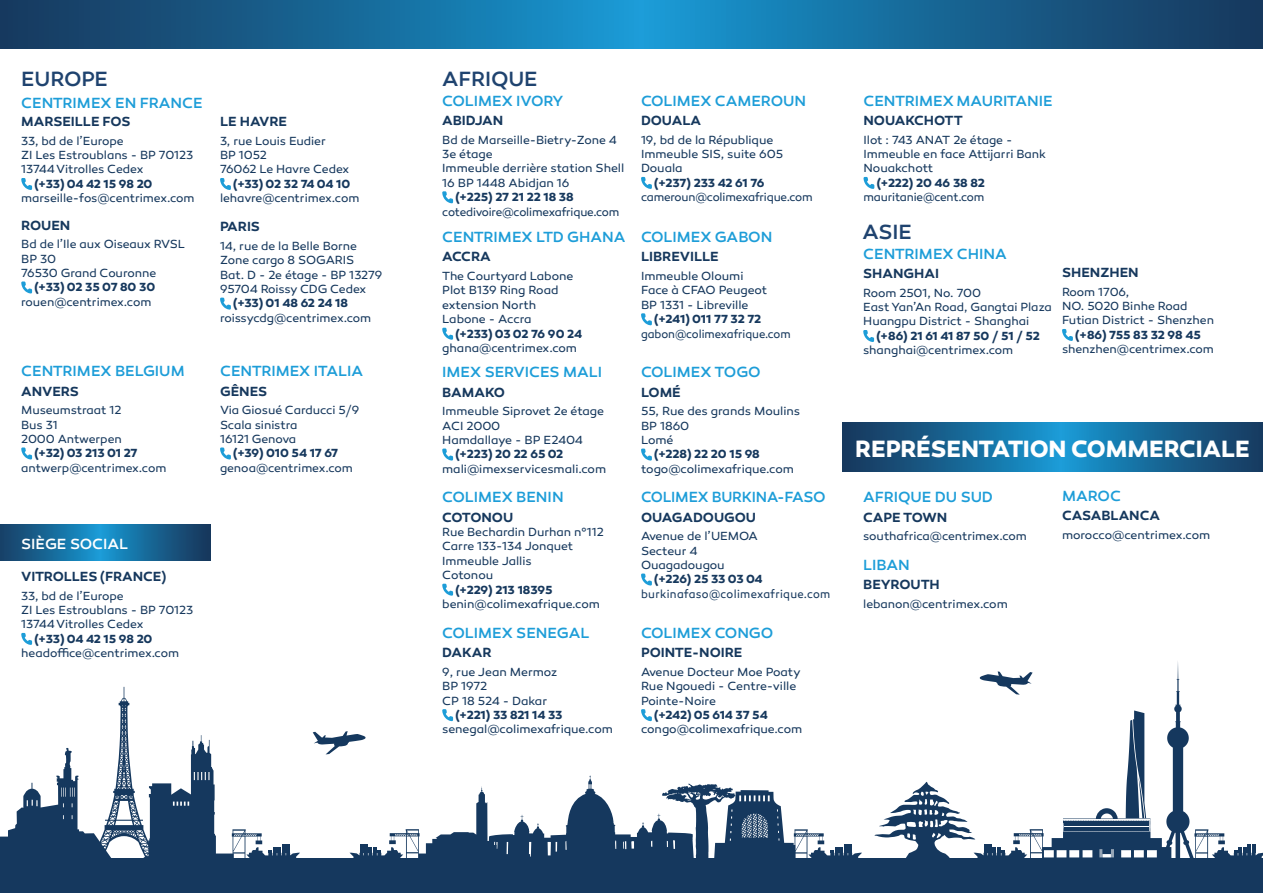
<style>
.page{position:relative;width:1263px;height:893px;background:#fff}
.page>*{position:absolute;margin:0;border:0;box-sizing:border-box;transform-origin:0 0}
.t1{font:700 24px "Canaro";color:#fff}
.t2{font:500 21px "Canaro";letter-spacing:-.01em;color:#1f436f}
.t3{font:500 15px "Canaro";color:#1d9dd8}
.t4{font:500 15px "Canaro";letter-spacing:-.005em;color:#fff}
.t5{font:600 13.5px "Canaro";letter-spacing:-.005em;color:#16385d}
.t6{font:12px/14.4px "Canaro";letter-spacing:-.005em;color:#16385d}
.t7{font:700 12px "Canaro";letter-spacing:-.015em;color:#16385d}
.t8{font:12px "Canaro";letter-spacing:-.005em;color:#16385d;scale:.96 1}
.t9{font:12px "Canaro";letter-spacing:.03em;color:#16385d;scale:.92 1}
.t10{font:12px "Canaro";letter-spacing:-.005em;color:#16385d;scale:.93 1}
</style>
<div class="page">
<svg style="left:0;top:0;width:1263px;height:49px;background:#176695"></svg>
<svg style="left:842px;top:423px;width:421px;height:49px;background:#176695"></svg>
<svg style="left:0;top:524px;width:210px;height:37px;background:#176797"></svg>
<svg style="left:21px;top:178px;width:11px;height:12px"></svg>
<svg style="left:21px;top:281px;width:11px;height:13px"></svg>
<svg style="left:863px;top:330px;width:11px;height:12px"></svg>
<svg style="left:220px;top:178px;width:11px;height:12px"></svg>
<svg style="left:220px;top:298px;width:11px;height:12px"></svg>
<svg style="left:1062px;top:329px;width:11px;height:12px"></svg>
<svg style="left:21px;top:447px;width:11px;height:12px"></svg>
<svg style="left:21px;top:633px;width:11px;height:12px"></svg>
<svg style="left:220px;top:447px;width:11px;height:12px"></svg>
<svg style="left:442px;top:191px;width:11px;height:12px"></svg>
<svg style="left:641px;top:177px;width:11px;height:12px"></svg>
<svg style="left:442px;top:328px;width:11px;height:12px"></svg>
<svg style="left:641px;top:313px;width:11px;height:12px"></svg>
<svg style="left:442px;top:449px;width:11px;height:12px"></svg>
<svg style="left:641px;top:449px;width:11px;height:12px"></svg>
<svg style="left:442px;top:584px;width:11px;height:12px"></svg>
<svg style="left:641px;top:573px;width:11px;height:13px"></svg>
<svg style="left:442px;top:709px;width:11px;height:12px"></svg>
<svg style="left:641px;top:709px;width:11px;height:12px"></svg>
<svg style="left:313px;top:731px;width:53px;height:23px"></svg>
<svg style="left:0;top:687px;width:300px;height:171px"></svg>
<div style="left:0;top:858px;width:1263px;height:35px;background:#15385e"></div>
<svg style="left:350px;top:775px;width:512px;height:83px"></svg>
<svg style="left:874px;top:661px;width:389px;height:197px"></svg>
<svg style="left:863px;top:177px;width:11px;height:12px"></svg>
<h2 class="t2" style="left:21px;top:66px;width:88px">EUROPE</h2>
<h2 class="t2" style="left:442px;top:66px;width:97px">AFRIQUE</h2>
<p class="t3" style="left:21px;top:94px;width:183px">CENTRIMEX EN FRANCE</p>
<p class="t5" style="left:21px;top:113px;width:111px">MARSEILLE FOS</p>
<p class="t6" style="left:21px;top:134px;width:174px">33, bd de l’Europe<br>ZI Les Estroublans - BP 70123<br>13744 Vitrolles Cedex</p>
<p class="t7" style="left:34px;top:176px;width:120px">(+33) 04 42 15 98 20</p>
<p class="t6" style="left:21px;top:191px;width:175px">marseille-fos@centrimex.com</p>
<p class="t5" style="left:21px;top:217px;width:51px">ROUEN</p>
<p class="t6" style="left:21px;top:237px;width:165px">Bd de l’Ile aux Oiseaux RVSL<br>BP 30<br>76530 Grand Couronne</p>
<p class="t7" style="left:34px;top:280px;width:122px">(+33) 02 35 07 80 30</p>
<p class="t6" style="left:21px;top:295px;width:132px">rouen@centrimex.com</p>
<p class="t5" style="left:220px;top:113px;width:69px">LE HAVRE</p>
<p class="t6" style="left:220px;top:134px;width:131px">3, rue Louis Eudier<br>BP 1052<br>76062 Le Havre Cedex</p>
<p class="t7" style="left:233px;top:176px;width:119px">(+33) 02 32 74 04 10</p>
<p class="t6" style="left:220px;top:191px;width:141px">lehavre@centrimex.com</p>
<p class="t5" style="left:220px;top:218px;width:42px">PARIS</p>
<p class="t6" style="left:220px;top:239px;width:164px">14, rue de la Belle Borne<br>Zone cargo 8 SOGARIS<br>Bat. D - 2e étage - BP 13279<br>95704 Roissy CDG Cedex</p>
<p class="t7" style="left:233px;top:296px;width:116px">(+33) 01 48 62 24 18</p>
<p class="t6" style="left:220px;top:311px;width:153px">roissycdg@centrimex.com</p>
<p class="t3" style="left:21px;top:362px;width:165px">CENTRIMEX BELGIUM</p>
<p class="t3" style="left:220px;top:362px;width:145px">CENTRIMEX ITALIA</p>
<p class="t5" style="left:21px;top:383px;width:59px">ANVERS</p>
<p class="t6" style="left:21px;top:403px;width:102px">Museumstraat 12<br>Bus 31<br>2000 Antwerpen</p>
<p class="t7" style="left:34px;top:446px;width:105px">(+32) 03 213 01 27</p>
<p class="t6" style="left:21px;top:461px;width:147px">antwerp@centrimex.com</p>
<p class="t5" style="left:220px;top:383px;width:49px">GÊNES</p>
<p class="t6" style="left:220px;top:403px;width:141px">Via Giosué Carducci 5/9<br>Scala sinistra<br>16121 Genova</p>
<p class="t7" style="left:233px;top:446px;width:106px">(+39) 010 54 17 67</p>
<p class="t6" style="left:220px;top:461px;width:134px">genoa@centrimex.com</p>
<p class="t4" style="left:21px;top:534px;width:108px">SIÈGE SOCIAL</p>
<p class="t5" style="left:21px;top:568px;width:147px">VITROLLES (FRANCE)</p>
<p class="t6" style="left:21px;top:588px;width:174px">33, bd de l’Europe<br>ZI Les Estroublans - BP 70123<br>13744 Vitrolles Cedex</p>
<p class="t7" style="left:34px;top:631px;width:120px">(+33) 04 42 15 98 20</p>
<p class="t6" style="left:21px;top:646px;width:159px">headoffice@centrimex.com</p>
<p class="t3" style="left:442px;top:91px;width:123px">COLIMEX IVORY</p>
<p class="t3" style="left:641px;top:91px;width:167px">COLIMEX CAMEROUN</p>
<p class="t5" style="left:442px;top:112px;width:63px">ABIDJAN</p>
<p class="t6" style="left:442px;top:132px;width:184px">Bd de Marseille-Bietry-Zone 4<br>3e étage<br>Immeuble derrière station Shell<br>16 BP 1448 Abidjan 16</p>
<p class="t7" style="left:455px;top:190px;width:120px">(+225) 27 21 22 18 38</p>
<p class="t8" style="left:442px;top:204px;width:186px">cotedivoire@colimexafrique.com</p>
<p class="t5" style="left:641px;top:112px;width:62px">DOUALA</p>
<p class="t6" style="left:641px;top:132px;width:144px">19, bd de la République<br>Immeuble SIS, suite 605<br>Douala</p>
<p class="t7" style="left:654px;top:175px;width:112px">(+237) 233 42 61 76</p>
<p class="t8" style="left:641px;top:190px;width:180px">cameroun@colimexafrique.com</p>
<p class="t3" style="left:442px;top:228px;width:332px">CENTRIMEX LTD GHANA COLIMEX GABON</p>
<p class="t5" style="left:442px;top:248px;width:50px">ACCRA</p>
<p class="t6" style="left:442px;top:269px;width:133px">The Courtyard Labone<br>Plot B139 Ring Road extension North<br>Labone - Accra</p>
<p class="t7" style="left:455px;top:326px;width:128px">(+233) 03 02 76 90 24</p>
<p class="t6" style="left:442px;top:341px;width:136px">ghana@centrimex.com</p>
<p class="t5" style="left:641px;top:248px;width:79px">LIBREVILLE</p>
<p class="t6" style="left:641px;top:269px;width:128px">Immeuble Oloumi<br>Face à CFAO Peugeot<br>BP 1331 - Libreville</p>
<p class="t7" style="left:654px;top:312px;width:109px">(+241) 011 77 32 72</p>
<p class="t10" style="left:641px;top:326px;width:162px">gabon@colimexafrique.com</p>
<p class="t3" style="left:442px;top:363px;width:161px">IMEX SERVICES MALI</p>
<p class="t3" style="left:641px;top:363px;width:121px">COLIMEX TOGO</p>
<p class="t5" style="left:442px;top:384px;width:64px">BAMAKO</p>
<p class="t6" style="left:442px;top:404px;width:163px">Immeuble Siprovet 2e étage<br>ACI 2000<br>Hamdallaye - BP E2404</p>
<p class="t7" style="left:455px;top:447px;width:109px">(+223) 20 22 65 02</p>
<p class="t6" style="left:442px;top:462px;width:165px">mali@imexservicesmali.com</p>
<p class="t5" style="left:641px;top:384px;width:41px">LOMÉ</p>
<p class="t6" style="left:641px;top:404px;width:161px">55, Rue des grands Moulins<br>BP 1860<br>Lomé</p>
<p class="t7" style="left:654px;top:447px;width:107px">(+228) 22 20 15 98</p>
<p class="t6" style="left:641px;top:462px;width:154px">togo@colimexafrique.com</p>
<p class="t3" style="left:442px;top:488px;width:123px">COLIMEX BENIN</p>
<p class="t3" style="left:641px;top:488px;width:186px">COLIMEX BURKINA-FASO</p>
<p class="t5" style="left:442px;top:509px;width:72px">COTONOU</p>
<p class="t6" style="left:442px;top:525px;width:163px">Rue Bechardin Durhan n°112<br>Carre 133-134 Jonquet<br>Immeuble Jallis<br>Cotonou</p>
<p class="t7" style="left:455px;top:582px;width:99px">(+229) 213 18395</p>
<p class="t6" style="left:442px;top:597px;width:159px">benin@colimexafrique.com</p>
<p class="t5" style="left:641px;top:509px;width:117px">OUAGADOUGOU</p>
<p class="t6" style="left:641px;top:529px;width:118px">Avenue de l’UEMOA<br>Secteur 4<br>Ouagadougou</p>
<p class="t7" style="left:654px;top:572px;width:110px">(+226) 25 33 03 04</p>
<p class="t9" style="left:641px;top:587px;width:207px">burkinafaso@colimexafrique.com</p>
<p class="t3" style="left:442px;top:624px;width:149px">COLIMEX SENEGAL</p>
<p class="t3" style="left:641px;top:624px;width:134px">COLIMEX CONGO</p>
<p class="t5" style="left:442px;top:644px;width:51px">DAKAR</p>
<p class="t6" style="left:442px;top:665px;width:117px">9, rue Jean Mermoz<br>BP 1972<br>CP 18 524 - Dakar</p>
<p class="t7" style="left:455px;top:707px;width:109px">(+221) 33 821 14 33</p>
<p class="t6" style="left:442px;top:722px;width:172px">senegal@colimexafrique.com</p>
<p class="t5" style="left:641px;top:644px;width:103px">POINTE-NOIRE</p>
<p class="t6" style="left:641px;top:665px;width:161px">Avenue Docteur Moe Poaty<br>Rue Ngouedi - Centre-ville<br>Pointe-Noire</p>
<p class="t7" style="left:654px;top:707px;width:115px">(+242) 05 614 37 54</p>
<p class="t6" style="left:641px;top:722px;width:163px">congo@colimexafrique.com</p>
<p class="t3" style="left:863px;top:91px;width:191px">CENTRIMEX MAURITANIE</p>
<p class="t5" style="left:863px;top:112px;width:101px">NOUAKCHOTT</p>
<p class="t6" style="left:863px;top:132px;width:184px">Ilot : 743 ANAT 2e étage -<br>Immeuble en face Attijarri Bank<br>Nouakchott</p>
<p class="t7" style="left:877px;top:175px;width:110px">(+222) 20 46 38 82</p>
<p class="t8" style="left:863px;top:190px;width:127px">mauritanie@cent.com</p>
<h2 class="t2" style="left:863px;top:220px;width:51px">ASIE</h2>
<p class="t3" style="left:863px;top:245px;width:145px">CENTRIMEX CHINA</p>
<p class="t5" style="left:863px;top:265px;width:77px">SHANGHAI</p>
<p class="t6" style="left:863px;top:286px;width:190px">Room 2501, No. 700<br>East Yan’An Road, Gangtai Plaza<br>Huangpu District - Shanghai</p>
<p class="t7" style="left:876px;top:328px;width:165px">(+86) 21 61 41 87 50 / 51 / 52</p>
<p class="t6" style="left:863px;top:343px;width:151px">shanghai@centrimex.com</p>
<p class="t5" style="left:1062px;top:264px;width:78px">SHENZHEN</p>
<p class="t6" style="left:1062px;top:284px;width:153px">Room 1706,<br>NO. 5020 Binhe Road<br>Futian District - Shenzhen</p>
<p class="t7" style="left:1075px;top:327px;width:127px">(+86) 755 83 32 98 45</p>
<p class="t6" style="left:1062px;top:342px;width:153px">shenzhen@centrimex.com</p>
<h1 class="t1" style="left:855px;top:434px;width:396px">REPRÉSENTATION COMMERCIALE</h1>
<p class="t3" style="left:863px;top:488px;width:131px">AFRIQUE DU SUD</p>
<p class="t5" style="left:863px;top:509px;width:86px">CAPE TOWN</p>
<p class="t6" style="left:863px;top:529px;width:165px">southafrica@centrimex.com</p>
<p class="t3" style="left:863px;top:556px;width:48px">LIBAN</p>
<p class="t5" style="left:863px;top:576px;width:78px">BEYROUTH</p>
<p class="t6" style="left:863px;top:597px;width:146px">lebanon@centrimex.com</p>
<p class="t3" style="left:1062px;top:486px;width:60px">MAROC</p>
<p class="t5" style="left:1062px;top:507px;width:99px">CASABLANCA</p>
<p class="t6" style="left:1062px;top:527px;width:150px">morocco@centrimex.com</p>
</div>
